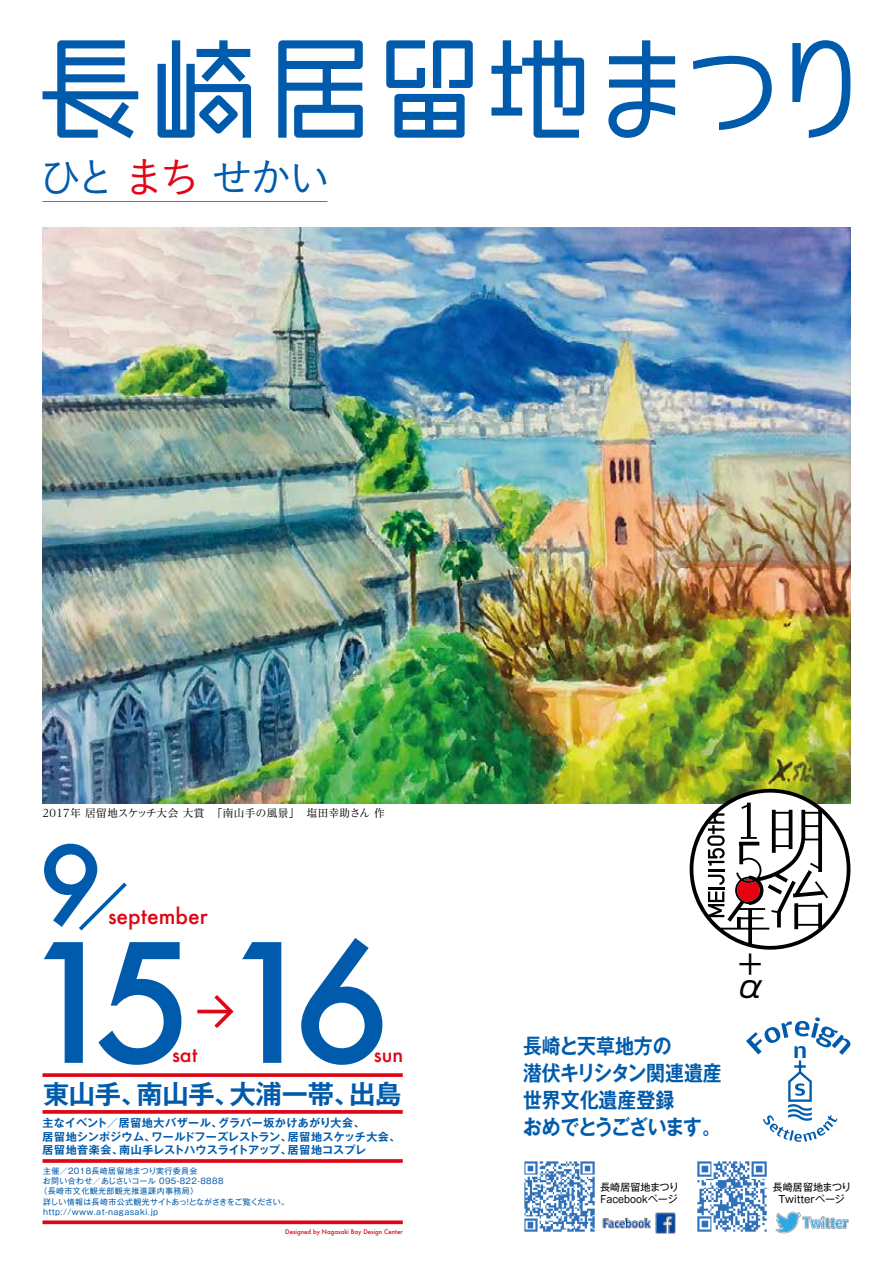
<style>
.page{position:relative;width:893px;height:1263px;background:#fff}
.page>*{position:absolute;margin:0;border:0;box-sizing:border-box;transform-origin:0 0}
.t1{font:500 160.05px "Futura";color:#005bac}
.t2{font:500 105px "Futura";color:#005bac}
.t3{font:42.45px "Koburina Go Std W3";letter-spacing:-.085em;color:#005bac}
.t4{font:30.15px "Shin Go Pro";color:#000}
.t5{font:700 26.25px "Gothic MB101 Pro De";letter-spacing:-.01em;color:#005bac}
.t6{font:500 21.15px "Futura";color:#df0615}
.t7{font:700 21px/27px "Gothic MB101 Pro De";color:#005bac;scale:.9 1}
.t8{font:500 19.65px "Futura";color:#df0615}
.t9{font:700 11.1px "Gothic MB101 Pro De";letter-spacing:.025em;color:#005bac}
.t10{font:700 11.1px "Gothic MB101 Pro De";letter-spacing:.05em;color:#005bac}
.t11{font:700 11.1px "Gothic MB101 Pro De";letter-spacing:-.015em;color:#005bac}
.t12{font:700 11.1px "Gothic MB101 Pro De";letter-spacing:-.035em;color:#005bac}
.t13{font:10.65px "Reim Pro";letter-spacing:.035em;color:#000}
.t14{font:10.2px/12.1px "Gothic MB101 Pro";color:#000}
.t15{font:7.95px "Gothic MB101 Pro";letter-spacing:.05em;color:#005bac}
.t16{font:7.95px "Gothic MB101 Pro";letter-spacing:.005em;color:#005bac}
.t17{font:500 6.15px "Futura";color:#df0615}
.s1{color:#df0615}
</style>
<div class="page">
<img style="left:43px;top:227px;width:807px;height:577px">
<img style="left:697px;top:1161px;width:70px;height:71px">
<hr style="left:43px;top:201px;width:284px;height:1px;background:#595757">
<svg style="left:693px;top:55px;width:79px;height:75px"></svg>
<svg style="left:158px;top:40px;width:93px;height:98px"></svg>
<svg style="left:608px;top:40px;width:67px;height:98px"></svg>
<svg style="left:792px;top:40px;width:59px;height:98px"></svg>
<svg style="left:491px;top:40px;width:93px;height:98px"></svg>
<svg style="left:278px;top:40px;width:85px;height:98px"></svg>
<svg style="left:43px;top:40px;width:95px;height:98px"></svg>
<svg style="left:394px;top:94px;width:71px;height:44px"></svg>
<svg style="left:386px;top:40px;width:39px;height:48px"></svg>
<svg style="left:433px;top:40px;width:40px;height:48px"></svg>
<img style="left:524px;top:1161px;width:71px;height:71px">
<svg style="left:601px;top:1210px;width:76px;height:25px"></svg>
<img style="left:602px;top:1212px;width:73px;height:21px">
<img style="left:775px;top:1211px;width:73px;height:22px">
<svg style="left:690px;top:789px;width:160px;height:161px"></svg>
<svg style="left:43px;top:1073px;width:360px;height:4px"></svg>
<svg style="left:43px;top:1110px;width:360px;height:4px"></svg>
<svg style="left:43px;top:1159px;width:360px;height:4px"></svg>
<svg style="left:43px;top:1220px;width:360px;height:4px"></svg>
<svg style="left:211px;top:995px;width:23px;height:33px"></svg>
<hr style="left:197px;top:1010px;width:34px;height:3px;background:#df0615">
<svg style="left:79px;top:882px;width:48px;height:49px"></svg>
<svg style="left:746px;top:1017px;width:104px;height:125px"></svg>
<h3 class="t3" style="left:38px;top:145px;width:294px">ひと<span class="s1">まち</span>せかい</h3>
<h3 class="t13" style="left:43px;top:804px;width:344px">2017年居留地スケッチ大会大賞　「南山手の風景」　塩田幸助さん作</h3>
<h2 class="t2" style="left:38px;top:813px;width:66px">9</h2>
<h3 class="t6" style="left:108px;top:901px;width:101px">september</h3>
<h1 class="t1" style="left:21px;top:894px;width:371px">15 16</h1>
<h3 class="t8" style="left:172px;top:1041px;width:27px">sat</h3>
<h3 class="t8" style="left:374px;top:1041px;width:31px">sun</h3>
<h3 class="t5" style="left:230px;top:1072px;width:132px">大浦一帯、</h3>
<h3 class="t5" style="left:43px;top:1072px;width:106px">東山手、</h3>
<h3 class="t5" style="left:136px;top:1072px;width:106px">南山手、</h3>
<h3 class="t5" style="left:349px;top:1072px;width:54px">出島</h3>
<h3 class="t9" style="left:218px;top:1114px;width:148px">グラバー坂かけあがり大会、</h3>
<h3 class="t10" style="left:43px;top:1114px;width:182px">主なイベント／居留地大バザール、</h3>
<h3 class="t12" style="left:151px;top:1127px;width:142px">ワールドフーズレストラン、</h3>
<h3 class="t9" style="left:43px;top:1127px;width:115px">居留地シンポジウム、</h3>
<h3 class="t9" style="left:288px;top:1127px;width:114px">居留地スケッチ大会、</h3>
<h3 class="t11" style="left:119px;top:1141px;width:174px">南山手レストハウスライトアップ、</h3>
<h3 class="t9" style="left:288px;top:1141px;width:80px">居留地コスプレ</h3>
<h3 class="t9" style="left:43px;top:1141px;width:82px">居留地音楽会、</h3>
<p class="t15" style="left:43px;top:1164px;width:156px">主催／2018長崎居留地まつり実行委員会</p>
<p class="t15" style="left:43px;top:1174px;width:182px">お問い合わせ／あじさいコール 095-822-8888</p>
<p class="t15" style="left:39px;top:1185px;width:160px">（長崎市文化観光部観光推進課内事務局(</p>
<p class="t16" style="left:43px;top:1195px;width:248px">詳しい情報は長崎市公式観光サイトあっとながさきをご覧ください。</p>
<p class="t15" style="left:184px;top:1195px;width:9px">！</p>
<p class="t15" style="left:43px;top:1205px;width:117px">http://www.at-nagasaki.jp</p>
<p class="t17" style="left:285px;top:1227px;width:119px">Designed by Nagasaki Bay Design Center</p>
<h3 class="t4" style="left:735px;top:939px;width:27px">＋</h3>
<h3 class="t7" style="left:523px;top:1030px;width:222px">長崎と天草地方の<br>潜伏キリシタン関連遺産世界文化遺産登録<br>おめでとうございます。</h3>
<h3 class="t4" style="left:735px;top:961px;width:29px">α</h3>
<p class="t14" style="left:600px;top:1180px;width:80px">長崎居留地まつり<br>Facebookページ</p>
<p class="t14" style="left:773px;top:1180px;width:80px;text-align:center">長崎居留地まつり<br>Twitterページ</p>
</div>
